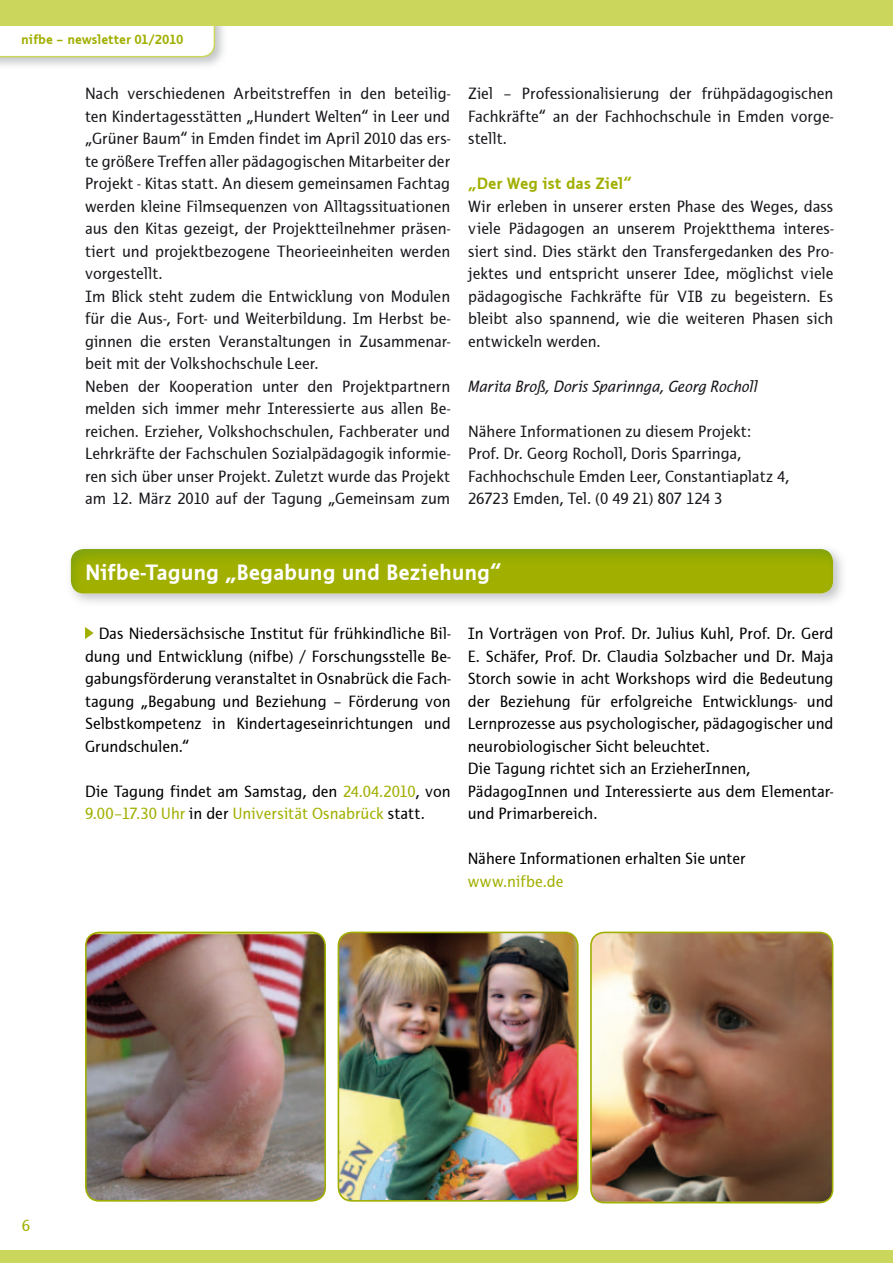
<style>
.page{position:relative;width:893px;height:1263px;background:#fff}
.page>*{position:absolute;margin:0;border:0;box-sizing:border-box;transform-origin:0 0}
.t1{font:700 22.5px "Thordis Sans EF";letter-spacing:-.005em;color:#fff}
.t2{font:16.5px/22.5px "Thordis Sans EF";color:#1a171c}
.t3{font:16.5px/22.5px "Thordis Sans EF";color:#000}
.t4{font:italic 16.5px "Thordis Sans EF";letter-spacing:-.005em;color:#1a171c}
.t5{font:700 16.5px "Thordis Sans EF";letter-spacing:.005em;color:#a1af00}
.t6{font:16.5px "Thordis Sans EF";letter-spacing:.005em;color:#a1af00}
.t7{font:700 13.5px "Thordis Sans EF";color:#a1af00}
.s1{color:#a1af00}
</style>
<div class="page">
<img style="left:0;top:26px;width:224px;height:40px">
<svg style="left:0;top:26px;width:215px;height:31px"></svg>
<div style="left:0;top:0;width:893px;height:26px;background:#cad75c"></div>
<div style="left:0;top:1250px;width:893px;height:13px;background:#cad75c"></div>
<svg style="left:85px;top:627px;width:9px;height:12px"></svg>
<img style="left:71px;top:549px;width:762px;height:44px">
<img style="left:590px;top:931px;width:243px;height:272px">
<img style="left:85px;top:931px;width:241px;height:271px">
<img style="left:338px;top:931px;width:241px;height:271px">
<p class="t7" style="left:21px;top:32px;width:164px">nifbe – newsletter 01/2010</p>
<p class="t2" style="left:85px;top:82px;width:367px">Nach verschiedenen Arbeitstreffen in den beteilig&shy;ten Kindertagesstätten „Hundert Welten“ in Leer und „Grüner Baum“ in Emden findet im April 2010 das ers&shy;te größere Treffen aller pädagogischen Mitarbeiter der Projekt - Kitas statt. An diesem gemeinsamen Fachtag werden kleine Filmsequenzen von Alltagssituationen aus den Kitas gezeigt, der Projektteilnehmer präsen&shy;tiert und projektbezogene Theorieeinheiten werden vorgestellt.<br>Im Blick steht zudem die Entwicklung von Modulen für die Aus-, Fort- und Weiterbildung. Im Herbst be&shy;ginnen die ersten Veranstaltungen in Zusammenar&shy;beit mit der Volkshochschule Leer.<br>Neben der Kooperation unter den Projektpartnern melden sich immer mehr Interessierte aus allen Be&shy;reichen. Erzieher, Volkshochschulen, Fachberater und Lehrkräfte der Fachschulen Sozialpädagogik informie&shy;ren sich über unser Projekt. Zuletzt wurde das Projekt am 12. März 2010 auf der Tagung „Gemeinsam zum</p>
<p class="t2" style="left:468px;top:82px;width:367px;text-align:justify">Ziel – Professionalisierung der frühpädagogischen Fachkräfte“ an der Fachhochschule in Emden vorge&shy;stellt.</p>
<p class="t5" style="left:468px;top:174px;width:165px">„Der Weg ist das Ziel“</p>
<p class="t2" style="left:468px;top:195px;width:367px;text-align:justify">Wir erleben in unserer ersten Phase des Weges, dass viele Pädagogen an unserem Projektthema interes&shy;siert sind. Dies stärkt den Transfergedanken des Pro&shy;jektes und entspricht unserer Idee, möglichst viele pädagogische Fachkräfte für VIB zu begeistern. Es bleibt also spannend, wie die weiteren Phasen sich entwickeln werden.</p>
<p class="t4" style="left:468px;top:377px;width:291px">Marita Broß, Doris Sparinnga, Georg Rocholl</p>
<p class="t2" style="left:468px;top:420px;width:322px">Nähere Informationen zu diesem Projekt:<br>Prof. Dr. Georg Rocholl, Doris Sparringa, Fachhochschule Emden Leer, Constantiaplatz 4, 26723 Emden, Tel. (0 49 21) 807 124 3</p>
<h1 class="t1" style="left:85px;top:560px;width:417px">Nifbe-Tagung „Begabung und Beziehung“</h1>
<p class="t3" style="left:85px;top:622px;width:367px;text-align:justify;text-indent:14px">Das Niedersächsische Institut für frühkindliche Bil&shy;dung und Entwicklung (nifbe) / Forschungsstelle Be&shy;gabungsförderung veranstaltet in Osnabrück die Fach&shy;tagung „Begabung und Beziehung – Förderung von Selbstkompetenz in Kindertageseinrichtungen und Grundschulen.“</p>
<p class="t3" style="left:85px;top:780px;width:367px">Die Tagung findet am Samstag, den <span class="s1">24.04.2010</span>, von<br><span class="s1">9.00–17.30 Uhr</span> in der <span class="s1">Universität Osnabrück</span> statt.</p>
<p class="t3" style="left:468px;top:622px;width:367px">In Vorträgen von Prof. Dr. Julius Kuhl, Prof. Dr. Gerd E. Schäfer, Prof. Dr. Claudia Solzbacher und Dr. Maja Storch sowie in acht Workshops wird die Bedeutung der Beziehung für erfolgreiche Entwicklungs- und Lernprozesse aus psychologischer, pädagogischer und neurobiologischer Sicht beleuchtet.<br>Die Tagung richtet sich an ErzieherInnen,<br>Pä dagogInnen und Interessierte aus dem Elementar&shy;und Primarbereich.</p>
<p class="t3" style="left:468px;top:847px;width:279px">Nähere Informationen erhalten Sie unter</p>
<p class="t6" style="left:468px;top:872px;width:97px">www.nifbe.de</p>
<p class="t6" style="left:22px;top:1216px;width:10px">6</p>
</div>
